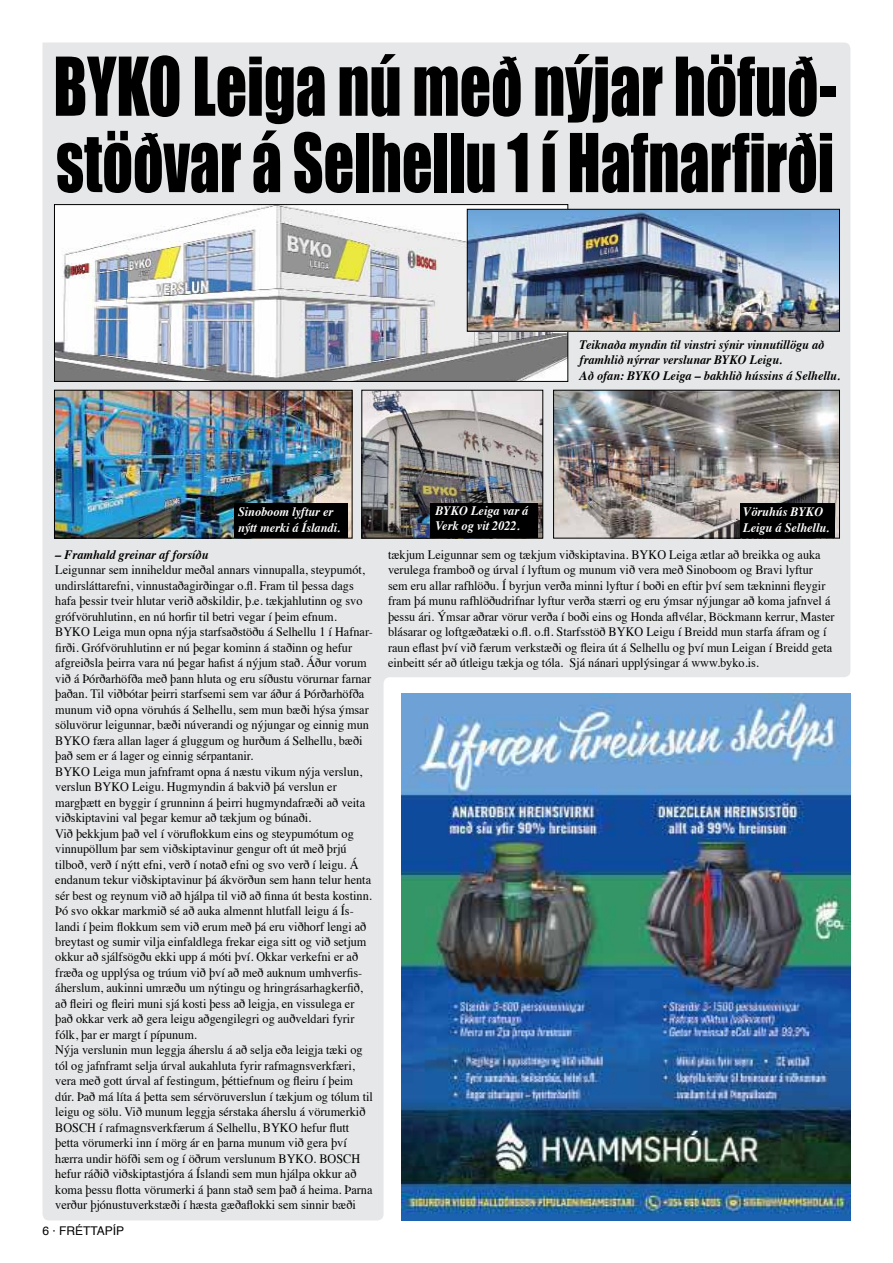
<style>
.page{position:relative;width:893px;height:1263px;background:#fff}
.page>*{position:absolute;margin:0;border:0;box-sizing:border-box;transform-origin:0 0}
.t1{font:74.85px/76.3px "Impact";color:#000;scale:.82 1}
.t2{font:12.9px/15.5px "Times";color:#000;scale:.95 1}
.t3{font:italic 700 12.9px/15.5px "Times";color:#000;scale:.95 1}
.t4{font:italic 700 12.9px/15.5px "Times";color:#fff;scale:.95 1}
.t5{font:12px "Helvetica";color:#000}
</style>
<div class="page">
<div style="left:43px;top:43px;width:807px;height:1177px;background:#e6e7e8"></div>
<img style="left:402px;top:693px;width:448px;height:527px">
<img style="left:56px;top:206px;width:510px;height:174px">
<div style="left:54px;top:204px;width:514px;height:178px;border:1px solid #000"></div>
<img style="left:363px;top:392px;width:178px;height:145px">
<div style="left:361px;top:390px;width:182px;height:149px;border:1px solid #000"></div>
<img style="left:56px;top:392px;width:295px;height:145px">
<div style="left:54px;top:390px;width:299px;height:149px;border:1px solid #000"></div>
<img style="left:555px;top:392px;width:283px;height:145px">
<div style="left:553px;top:390px;width:287px;height:149px;border:1px solid #000"></div>
<div style="left:431px;top:503px;width:107px;height:35px;background:#000"></div>
<div style="left:740px;top:503px;width:94px;height:35px;background:#000"></div>
<div style="left:235px;top:503px;width:113px;height:35px;background:#000"></div>
<img style="left:469px;top:211px;width:369px;height:119px">
<div style="left:467px;top:209px;width:373px;height:123px;border:1px solid #000"></div>
<h1 class="t1" style="left:53px;top:46px;width:956px">BYKO Leiga nú með nýjar höfuð&shy;stöðvar á Selhellu 1 í Hafnarfirði</h1>
<p class="t3" style="left:580px;top:336px;width:276px">Teiknaða myndin til vinstri sýnir vinnutillögu að framhlið nýrrar verslunar BYKO Leigu.<br>Að ofan: BYKO Leiga – bakhlið hússins á Selhellu.</p>
<p class="t4" style="left:238px;top:503px;width:109px">Sinoboom lyftur er nýtt merki á Íslandi.</p>
<p class="t3" style="left:55px;top:546px;width:163px">– Framhald greinar af forsíðu</p>
<p class="t2" style="left:55px;top:561px;width:336px">Leigunnar sem inniheldur meðal annars vinnupalla, steypumót, undirsláttarefni, vinnustaðagirðingar o.fl. Fram til þessa dags hafa þessir tveir hlutar verið aðskildir, þ.e. tækjahlutinn og svo grófvöruhlutinn, en nú horfir til betri vegar í þeim efnum.<br>BYKO Leiga mun opna nýja starfsaðstöðu á Selhellu 1 í Hafnar&shy;firði. Grófvöruhlutinn er nú þegar kominn á staðinn og hefur afgreiðsla þeirra vara nú þegar hafist á nýjum stað. Áður vorum við á Þórðarhöfða með þann hluta og eru síðustu vörurnar farnar þaðan. Til viðbótar þeirri starfsemi sem var áður á Þórðarhöfða munum við opna vöruhús á Selhellu, sem mun bæði hýsa ýmsar söluvörur leigunnar, bæði núverandi og nýjungar og einnig mun BYKO færa allan lager á gluggum og hurðum á Selhellu, bæði það sem er á lager og einnig sérpantanir.<br>BYKO Leiga mun jafnframt opna á næstu vikum nýja verslun, verslun BYKO Leigu. Hugmyndin á bakvið þá verslun er margþætt en byggir í grunninn á þeirri hugmyndafræði að veita viðskiptavini val þegar kemur að tækjum og búnaði.<br>Við þekkjum það vel í vöruflokkum eins og steypumótum og vinnupöllum þar sem viðskiptavinur gengur oft út með þrjú tilboð, verð í nýtt efni, verð í notað efni og svo verð í leigu. Á endanum tekur viðskiptavinur þá ákvörðun sem hann telur henta sér best og reynum við að hjálpa til við að finna út besta kostinn.<br>Þó svo okkar markmið sé að auka almennt hlutfall leigu á Ís&shy;landi í þeim flokkum sem við erum með þá eru viðhorf lengi að breytast og sumir vilja einfaldlega frekar eiga sitt og við setjum okkur að sjálfsögðu ekki upp á móti því. Okkar verkefni er að fræða og upplýsa og trúum við því að með auknum umhverfis&shy;áherslum, aukinni umræðu um nýtingu og hringrásarhagkerfið, að fleiri og fleiri muni sjá kosti þess að leigja, en vissulega er það okkar verk að gera leigu aðgengilegri og auðveldari fyrir fólk, þar er margt í pípunum.<br>Nýja verslunin mun leggja áherslu á að selja eða leigja tæki og tól og jafnframt selja úrval aukahluta fyrir rafmagnsverkfæri, vera með gott úrval af festingum, þéttiefnum og fleiru í þeim dúr. Það má líta á þetta sem sérvöruverslun í tækjum og tólum til leigu og sölu. Við munum leggja sérstaka áherslu á vörumerkið BOSCH í rafmagnsverkfærum á Selhellu, BYKO hefur flutt þetta vörumerki inn í mörg ár en þarna munum við gera því hærra undir höfði sem og í öðrum verslunum BYKO. BOSCH hefur ráðið viðskiptastjóra á Íslandi sem mun hjálpa okkur að koma þessu flotta vörumerki á þann stað sem það á heima. Þarna verður þjónustuverkstæði í hæsta gæðaflokki sem sinnir bæði</p>
<p class="t5" style="left:43px;top:1222px;width:83px">6 · FRÉTTAPÍP</p>
<p class="t4" style="left:435px;top:501px;width:96px">BYKO Leiga var á<br>Verk og vit 2022.</p>
<p class="t4" style="left:743px;top:503px;width:92px">Vöruhús BYKO<br>Leigu á Selhellu.</p>
<p class="t2" style="left:388px;top:546px;width:472px">tækjum Leigunnar sem og tækjum viðskiptavina. BYKO Leiga ætlar að breikka og auka verulega framboð og úrval í lyftum og munum við vera með Sinoboom og Bravi lyftur sem eru allar rafhlöðu. Í byrjun verða minni lyftur í boði en eftir því sem tækninni fleygir fram þá munu rafhlöðudrifnar lyftur verða stærri og eru ýmsar nýjungar að koma jafnvel á þessu ári. Ýmsar aðrar vörur verða í boði eins og Honda aflvélar, Böckmann kerrur, Master blásarar og loftgæðatæki o.fl. o.fl. Starfsstöð BYKO Leigu í Breidd mun starfa áfram og í raun eflast því við færum verkstæði og fleira út á Selhellu og því mun Leigan í Breidd geta einbeitt sér að útleigu tækja og tóla. Sjá nánari upplýsingar á www.byko.is.</p>
</div>
